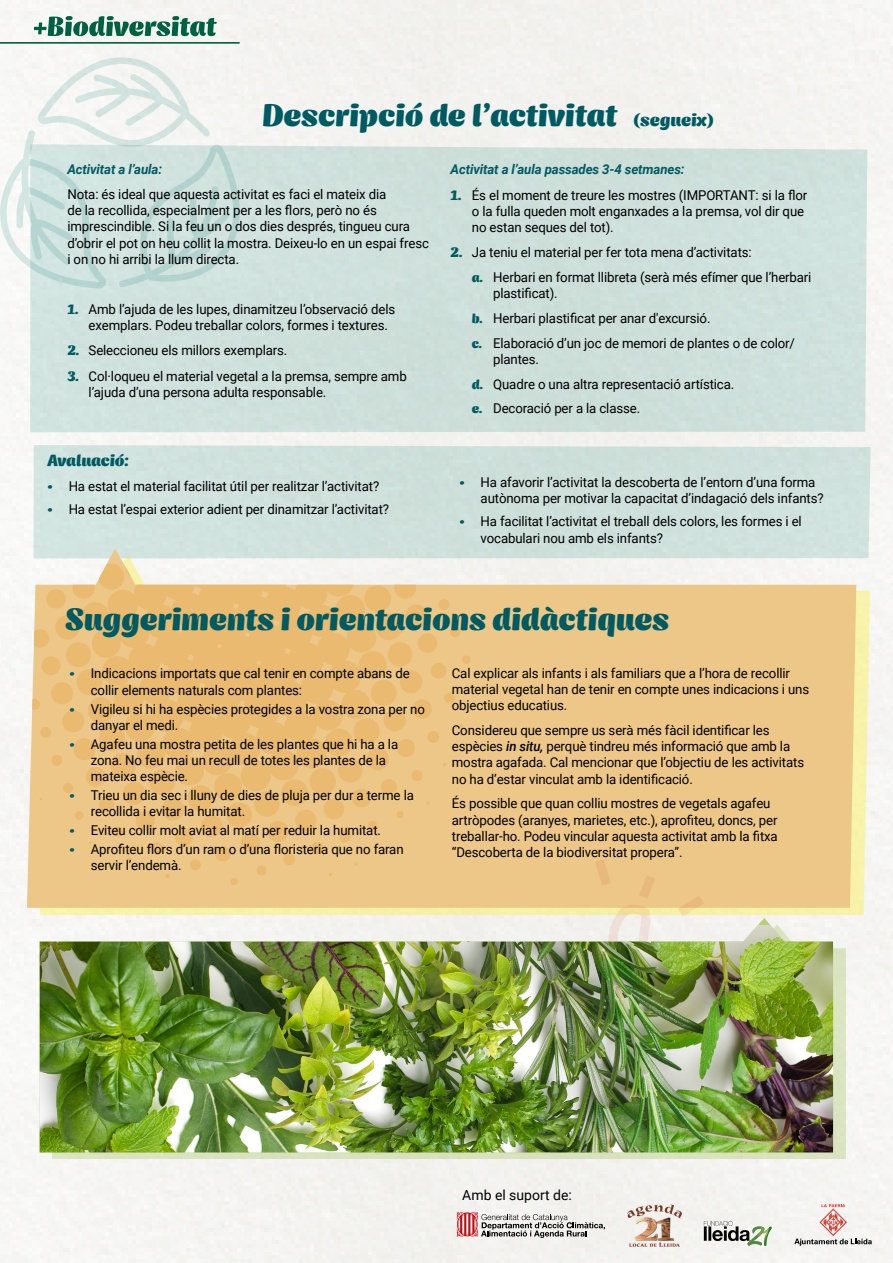
<style>
.page{position:relative;width:893px;height:1263px;background:#f4f4f1}
.page>*{position:absolute;margin:0;border:0;box-sizing:border-box;transform-origin:0 0}
.t1{font:31.65px "Genica One";color:#005a62}
.t2{font:16.5px "Genica One";letter-spacing:-.005em;color:#005a62}
.t3{font:13.95px "Roboto";color:#000}
.t4{font:13.5px/16.2px "Roboto";letter-spacing:-.01em;color:#000}
.t5{font:italic 700 13.5px "Roboto";letter-spacing:-.01em;color:#005a62}
.s1{font-size:18px}
.s2{font-family:"Genica One";font-size:13.95px;color:#005a62}
.s3{font-family:"Genica One";color:#005a62}
.s4{font-weight:500;font-style:italic}
</style>
<div class="page">
<svg style="left:0;top:57px;width:240px;height:231px"></svg>
<svg style="left:794px;top:1204px;width:78px;height:42px"></svg>
<svg style="left:704px;top:1220px;width:68px;height:26px"></svg>
<img style="left:627px;top:1204px;width:54px;height:42px">
<svg style="left:457px;top:1212px;width:148px;height:26px"></svg>
<div style="left:34px;top:445px;width:837px;height:113px;background:#d0e1dc"></div>
<div style="left:30px;top:144px;width:837px;height:288px;background:#cfe0db"></div>
<div style="left:40px;top:555px;width:830px;height:360px;background:#ffef00;opacity:.3"></div>
<svg style="left:27px;top:548px;width:829px;height:360px;background:#eccb92"></svg>
<div style="left:371px;top:680px;width:26px;height:26px;background:#e9ba70;border-radius:50%"></div>
<div style="left:399px;top:670px;width:24px;height:23px;background:#e9ba70;border-radius:50%"></div>
<div style="left:431px;top:663px;width:16px;height:16px;background:#e9ba70;border-radius:50%"></div>
<div style="left:462px;top:655px;width:9px;height:9px;background:#e9ba70;border-radius:50%"></div>
<div style="left:99px;top:796px;width:16px;height:16px;background:#e9ba70;border-radius:50%"></div>
<div style="left:75px;top:811px;width:9px;height:9px;background:#e9ba70;border-radius:50%"></div>
<svg style="left:92px;top:548px;width:285px;height:245px;background:#e9c487"></svg>
<div style="left:325px;top:728px;width:28px;height:29px;background:#e9ba70;border-radius:50%"></div>
<div style="left:353px;top:718px;width:27px;height:27px;background:#e9ba70;border-radius:50%"></div>
<div style="left:383px;top:709px;width:23px;height:22px;background:#e9ba70;border-radius:50%"></div>
<div style="left:412px;top:699px;width:20px;height:20px;background:#e9ba70;border-radius:50%"></div>
<div style="left:444px;top:692px;width:11px;height:11px;background:#e9ba70;border-radius:50%"></div>
<svg style="left:27px;top:548px;width:127px;height:68px"></svg>
<svg style="left:458px;top:723px;width:5px;height:5px"></svg>
<svg style="left:112px;top:730px;width:334px;height:155px;background:#ebc27f"></svg>
<div style="left:375px;top:613px;width:28px;height:27px;background:#e9ba70;border-radius:50%"></div>
<div style="left:405px;top:604px;width:23px;height:23px;background:#e9ba70;border-radius:50%"></div>
<div style="left:99px;top:725px;width:26px;height:26px;background:#e9ba70;border-radius:50%"></div>
<div style="left:438px;top:599px;width:12px;height:11px;background:#e9ba70;border-radius:50%"></div>
<div style="left:51px;top:755px;width:12px;height:11px;background:#e9ba70;border-radius:50%"></div>
<div style="left:73px;top:738px;width:23px;height:22px;background:#e9ba70;border-radius:50%"></div>
<div style="left:364px;top:585px;width:27px;height:27px;background:#e9ba70;border-radius:50%"></div>
<svg style="left:394px;top:576px;width:22px;height:23px"></svg>
<div style="left:88px;top:697px;width:26px;height:26px;background:#e9ba70;border-radius:50%"></div>
<div style="left:427px;top:571px;width:11px;height:11px;background:#f2f1ed;border-radius:50%"></div>
<div style="left:40px;top:727px;width:11px;height:11px;background:#e9ba70;border-radius:50%"></div>
<div style="left:62px;top:710px;width:23px;height:22px;background:#e9ba70;border-radius:50%"></div>
<div style="left:41px;top:656px;width:20px;height:19px;background:#e9ba70;border-radius:50%"></div>
<div style="left:66px;top:642px;width:25px;height:25px;background:#e9ba70;border-radius:50%"></div>
<svg style="left:343px;top:548px;width:25px;height:8px"></svg>
<div style="left:31px;top:629px;width:18px;height:19px;background:#e9ba70;border-radius:50%"></div>
<div style="left:55px;top:615px;width:25px;height:25px;background:#e9ba70;border-radius:50%"></div>
<div style="left:81px;top:602px;width:28px;height:28px;background:#e9ba70;border-radius:50%"></div>
<div style="left:353px;top:557px;width:27px;height:27px;background:#f4f4f1;border-radius:50%"></div>
<svg style="left:383px;top:548px;width:22px;height:23px"></svg>
<div style="left:76px;top:669px;width:27px;height:26px;background:#e9ba70;border-radius:50%"></div>
<svg style="left:416px;top:548px;width:11px;height:6px"></svg>
<svg style="left:29px;top:699px;width:11px;height:11px"></svg>
<div style="left:51px;top:682px;width:22px;height:22px;background:#e9ba70;border-radius:50%"></div>
<div style="left:358px;top:651px;width:29px;height:29px;background:#e9ba70;border-radius:50%"></div>
<div style="left:388px;top:642px;width:24px;height:25px;background:#e9ba70;border-radius:50%"></div>
<div style="left:418px;top:633px;width:20px;height:20px;background:#e9ba70;border-radius:50%"></div>
<div style="left:450px;top:627px;width:10px;height:10px;background:#e9ba70;border-radius:50%"></div>
<div style="left:110px;top:752px;width:26px;height:27px;background:#e9ba70;border-radius:50%"></div>
<div style="left:63px;top:783px;width:10px;height:10px;background:#e9ba70;border-radius:50%"></div>
<div style="left:86px;top:767px;width:20px;height:20px;background:#e9ba70;border-radius:50%"></div>
<svg style="left:537px;top:859px;width:167px;height:59px;background:#edcc8f"></svg>
<div style="left:52px;top:924px;width:794px;height:235px;background:#9cbd4e;opacity:.3"></div>
<div style="left:40px;top:918px;width:793px;height:7px;background:#f3f3ef"></div>
<img style="left:40px;top:925px;width:793px;height:227px">
<hr style="left:0;top:42px;width:240px;height:2px;background:#006142">
<svg style="left:34px;top:16px;width:183px;height:22px"></svg>
<h1 class="t1" style="left:262px;top:95px;width:453px">Descripció de l’activitat <span class="s1">(segueix)</span></h1>
<p class="t5" style="left:67px;top:160px;width:96px">Activitat a l’aula:</p>
<p class="t4" style="left:67px;top:186px;width:363px">Nota: és ideal que aquesta activitat es faci el mateix dia<br>de la recollida, especialment per a les flors, però no és imprescindible. Si la feu un o dos dies després, tingueu cura d’obrir el pot on heu collit la mostra. Deixeu-lo en un espai fresc i on no hi arribi la llum directa.</p>
<p class="t4" style="left:89px;top:300px;width:308px;text-indent:-21px"><span class="s2">1.</span> Amb l’ajuda de les lupes, dinamitzeu l’observació dels exemplars. Podeu treballar colors, formes i textures.</p>
<p class="t4" style="left:67px;top:342px;width:221px"><span class="s2">2.</span> Seleccioneu els millors exemplars.</p>
<p class="t4" style="left:89px;top:367px;width:320px;text-indent:-21px"><span class="s2">3.</span> Col·loqueu el material vegetal a la premsa, sempre amb l’ajuda d’una persona adulta responsable.</p>
<p class="t2" style="left:47px;top:450px;width:83px">Avaluació:</p>
<p class="t4" style="left:47px;top:478px;width:333px"><span class="s2">•</span> Ha estat el material facilitat útil per realitzar l’activitat?</p>
<p class="t4" style="left:47px;top:501px;width:343px"><span class="s2">•</span> Ha estat l’espai exterior adient per dinamitzar l’activitat?</p>
<p class="t5" style="left:451px;top:160px;width:235px">Activitat a l’aula passades 3-4 setmanes:</p>
<p class="t4" style="left:472px;top:186px;width:337px;text-indent:-21px"><span class="s2">1.</span> És el moment de treure les mostres (IMPORTANT: si la flor o la fulla queden molt enganxades a la premsa, vol dir que no estan seques del tot).</p>
<p class="t4" style="left:472px;top:240px;width:341px;line-height:24.8px;text-indent:-21px"><span class="s2">2.</span> Ja teniu el material per fer tota mena d’activitats:<br><span class="s3">a.</span> Herbari en format llibreta (serà més efímer que l’herbari</p>
<p class="t4" style="left:472px;top:281px;width:325px;line-height:24.8px;text-indent:21px">plastificat).<br><span class="s3">b.</span> Herbari plastificat per anar d'excursió.<br><span class="s3">c.</span> Elaboració d’un joc de memori de plantes o de color/</p>
<p class="t4" style="left:472px;top:346px;width:264px;line-height:24.8px;text-indent:21px">plantes.<br><span class="s3">d.</span> Quadre o una altra representació artística. <span class="s3">e.</span> Decoració per a la classe.</p>
<p class="t4" style="left:481px;top:474px;width:345px;text-indent:-21px"><span class="s2">•</span> Ha afavorir l’activitat la descoberta de l’entorn d’una forma autònoma per motivar la capacitat d’indagació dels infants?</p>
<p class="t4" style="left:481px;top:513px;width:323px;text-indent:-21px"><span class="s2">•</span> Ha facilitat l’activitat el treball dels colors, les formes i el vocabulari nou amb els infants?</p>
<h1 class="t1" style="left:65px;top:599px;width:605px">Suggeriments i orientacions didàctiques</h1>
<p class="t4" style="left:91px;top:665px;width:320px;text-indent:-21px"><span class="s2">•</span> Indicacions importats que cal tenir en compte abans de collir elements naturals com plantes:</p>
<p class="t4" style="left:91px;top:700px;width:336px;text-indent:-21px"><span class="s2">•</span> Vigileu si hi ha espècies protegides a la vostra zona per no danyar el medi.</p>
<p class="t4" style="left:91px;top:735px;width:309px;text-indent:-21px"><span class="s2">•</span> Agafeu una mostra petita de les plantes que hi ha a la zona. No feu mai un recull de totes les plantes de la mateixa espècie.</p>
<p class="t4" style="left:91px;top:787px;width:325px;text-indent:-21px"><span class="s2">•</span> Trieu un dia sec i lluny de dies de pluja per dur a terme la recollida i evitar la humitat.</p>
<p class="t4" style="left:70px;top:822px;width:313px"><span class="s2">•</span> Eviteu collir molt aviat al matí per reduir la humitat.</p>
<p class="t4" style="left:91px;top:841px;width:314px;text-indent:-21px"><span class="s2">•</span> Aprofiteu flors d’un ram o d’una floristeria que no faran servir l’endemà.</p>
<p class="t4" style="left:452px;top:664px;width:359px">Cal explicar als infants i als familiars que a l’hora de recollir material vegetal han de tenir en compte unes indicacions i uns objectius educatius.</p>
<p class="t4" style="left:452px;top:722px;width:354px">Considereu que sempre us serà més fàcil identificar les espècies <span class="s4">in situ,</span> perquè tindreu més informació que amb la mostra agafada. Cal mencionar que l’objectiu de les activitats no ha d’estar vinculat amb la identificació.</p>
<p class="t4" style="left:452px;top:795px;width:327px">És possible que quan colliu mostres de vegetals agafeu artròpodes (aranyes, marietes, etc.), aprofiteu, doncs, per treballar-ho. Podeu vincular aquesta activitat amb la fitxa “Descoberta de la biodiversitat propera”.</p>
<p class="t3" style="left:462px;top:1185px;width:111px">Amb el suport de:</p>
</div>
